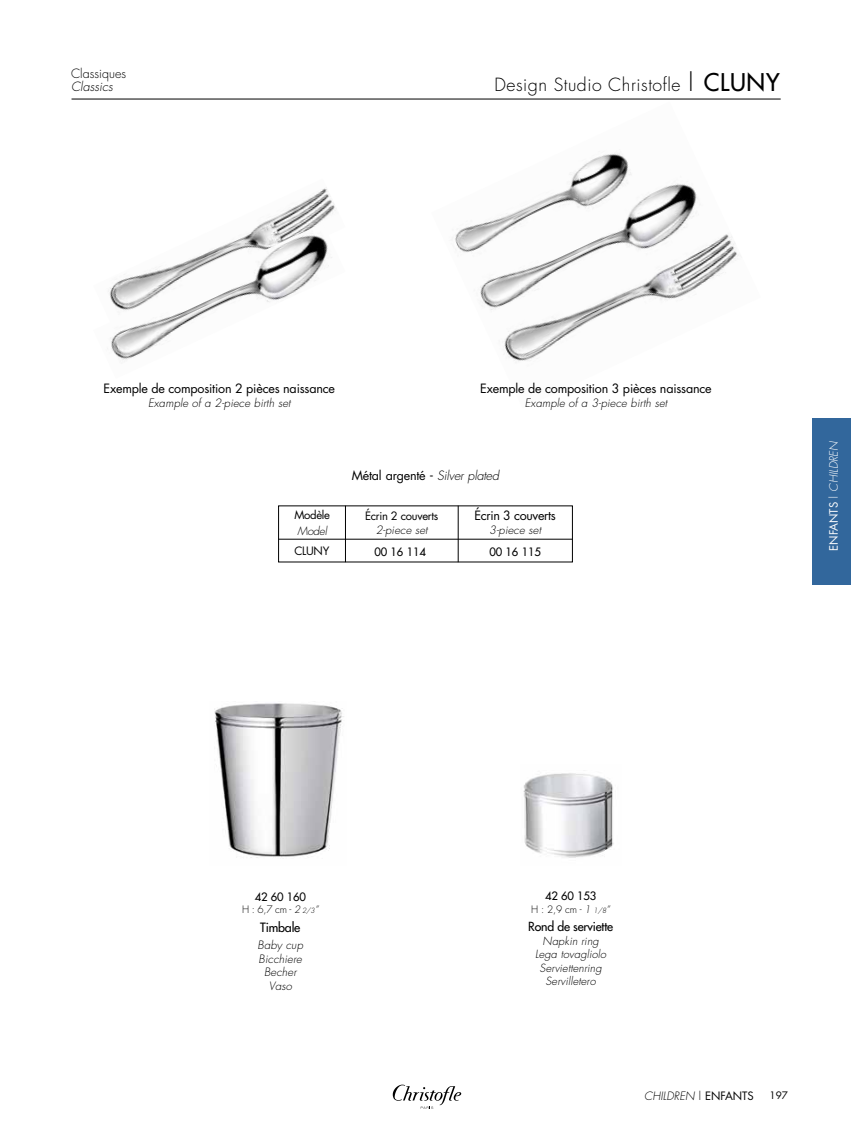
<style>
.page{position:relative;width:851px;height:1134px;background:#fff}
.page>*{position:absolute;margin:0;border:0;box-sizing:border-box;transform-origin:0 0}
.t1{font:300 17.62px "Futura";letter-spacing:.03em;color:#000}
.t2{font:12.5px "Futura";letter-spacing:-.015em;color:#000}
.t3{font:300 12.5px "Futura";color:#000}
.t4{font:italic 300 12.5px "Futura";color:#000}
.t5{font:12.5px "Futura";letter-spacing:-.015em;color:#000}
.t6{font:12.25px "Futura";letter-spacing:-.015em;color:#000}
.t7{font:italic 300 11.25px/13.8px "Futura";letter-spacing:.01em;color:#000;text-align:center}
.t8{font:11.25px "Futura";letter-spacing:-.015em;color:#000}
.t9{font:11.25px "Futura";letter-spacing:-.025em;color:#000}
.t10{font:italic 300 11.25px "Futura";color:#fff}
.t11{font:italic 300 11px/13.5px "Futura";letter-spacing:.01em;color:#000;text-align:center}
.t12{font:300 10px "Futura";color:#000}
.t13{font:10px "Futura";color:#000}
.s1{font-size:24px}
.s2{font-weight:400;font-size:23.75px}
.s3{font-style:inherit}
.s4{font-weight:300;font-style:italic}
.s5{font-weight:400;font-style:normal}
.s6{font-style:normal}
.s7{font-style:italic}
.s8{font-style:italic;font-size:7px}
</style>
<div class="page">
<hr style="left:71px;top:99px;width:709px;height:1px;background:#000">
<svg style="left:392px;top:1085px;width:69px;height:24px"></svg>
<div style="left:811px;top:418px;width:39px;height:167px;background:#32679c"></div>
<img style="left:263px;top:188px;width:73px;height:35px">
<img style="left:108px;top:223px;width:224px;height:137px">
<img style="left:455px;top:153px;width:284px;height:209px">
<hr style="left:278px;top:539px;width:294px;height:1px;background:#000">
<hr style="left:345px;top:506px;width:1px;height:56px;background:#000">
<hr style="left:458px;top:506px;width:1px;height:56px;background:#000">
<img style="left:523px;top:773px;width:91px;height:85px">
<img style="left:214px;top:703px;width:130px;height:155px">
<p class="t3" style="left:71px;top:65px;width:56px">Classiques</p>
<p class="t4" style="left:71px;top:78px;width:43px">Classics</p>
<h1 class="t1" style="left:494px;top:73px;width:286px">Design Studio Christofle <span class="s1">|</span> <span class="s2">CLUNY</span></h1>
<p class="t2" style="left:103px;top:380px;width:233px">Exemple de composition 2 pièces naissance</p>
<p class="t7" style="left:148px;top:396px;width:144px">Example of a 2-piece birth set</p>
<p class="t2" style="left:480px;top:380px;width:233px">Exemple de composition 3 pièces naissance</p>
<p class="t7" style="left:524px;top:396px;width:144px">Example of a 3-piece birth set</p>
<p class="t9" style="left:294px;top:507px;width:37px">Modèle</p>
<p class="t7" style="left:297px;top:524px;width:31px">Model</p>
<p class="t2" style="left:352px;top:466px;width:149px">Métal argenté <span class="s3">-</span> <span class="s4">Silver plated</span></p>
<p class="t9" style="left:365px;top:508px;width:75px">Écrin 2 couverts</p>
<p class="t7" style="left:376px;top:523px;width:53px">2-piece set</p>
<p class="t2" style="left:474px;top:507px;width:83px">Écrin 3 couverts</p>
<p class="t7" style="left:489px;top:523px;width:53px">3-piece set</p>
<p class="t9" style="left:294px;top:543px;width:36px">CLUNY</p>
<p class="t8" style="left:374px;top:544px;width:53px">00 16 114</p>
<p class="t8" style="left:489px;top:544px;width:53px">00 16 115</p>
<p class="t10" style="left:826px;top:551px;width:111px;rotate:-90deg"><span class="s5">ENFANTS</span> <span class="s6">|</span> CHILDREN</p>
<p class="t8" style="left:254px;top:889px;width:53px">42 60 160</p>
<p class="t12" style="left:242px;top:903px;width:78px">H : 6,7 cm - <span class="s7">2</span> <span class="s8">2/3</span><span class="s7">”</span></p>
<p class="t5" style="left:260px;top:919px;width:42px">Timbale</p>
<p class="t7" style="left:257px;top:938px;width:47px">Baby cup<br>Bicchiere<br>Becher<br>Vaso</p>
<p class="t8" style="left:545px;top:889px;width:53px">42 60 153</p>
<p class="t12" style="left:531px;top:903px;width:80px">H : 2,9 cm - <span class="s7">1</span> <span class="s8">1/8</span><span class="s7">”</span></p>
<p class="t6" style="left:528px;top:919px;width:86px">Rond de serviette</p>
<p class="t11" style="left:535px;top:934px;width:73px">Napkin ring<br>Lega tovagliolo<br>Serviettenring<br>Servilletero</p>
<p class="t7" style="left:644px;top:1089px;width:111px">CHILDREN <span class="s6">|</span> <span class="s5">ENFANTS</span></p>
<p class="t13" style="left:769px;top:1089px;width:20px">197</p>
</div>
